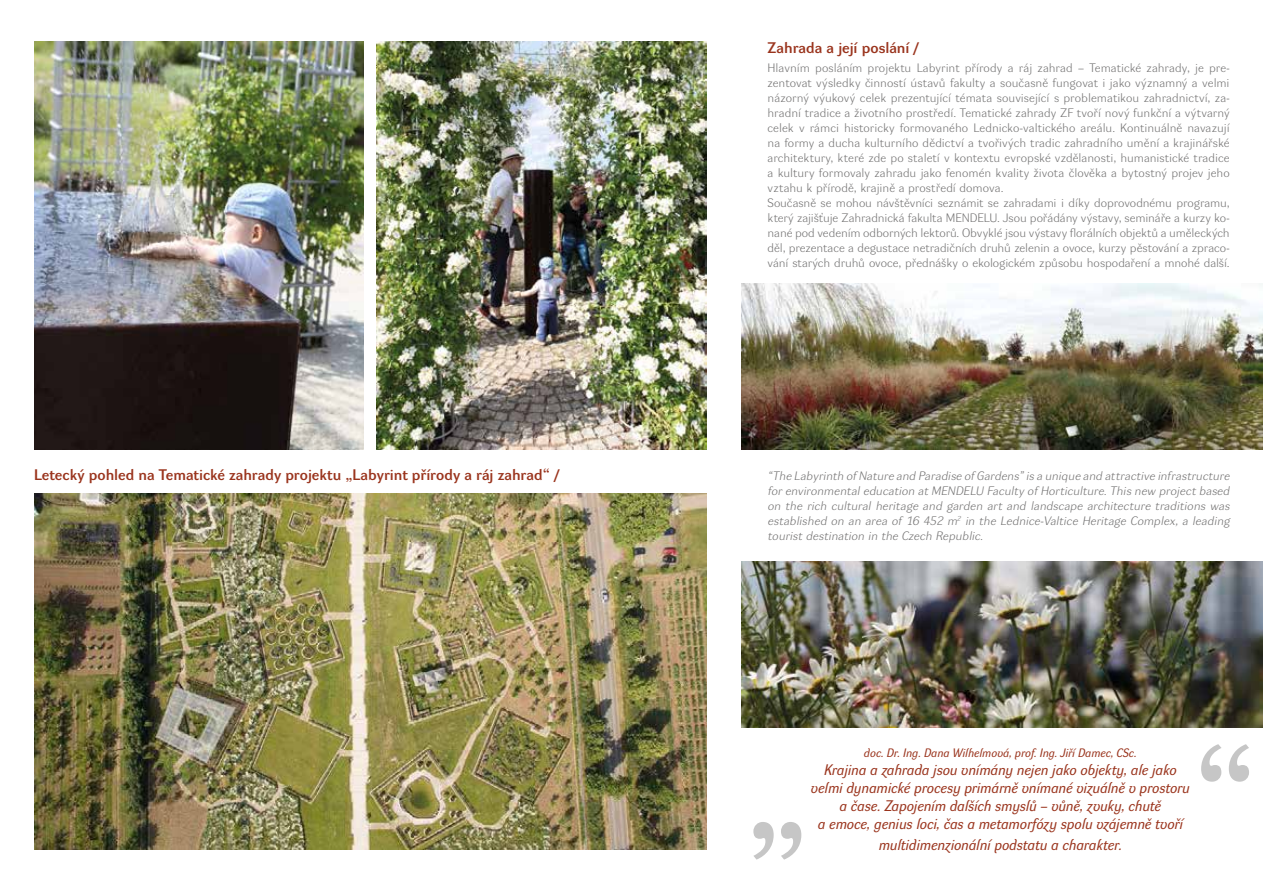
<style>
.page{position:relative;width:1263px;height:893px;background:#fff}
.page>*{position:absolute;margin:0;border:0;box-sizing:border-box;transform-origin:0 0}
.t1{font:135px "Dyna Grotesk DE";color:#c6c6c6}
.t2{font:italic 15px/18px "Dyna Grotesk R";color:#9a341d;text-align:center}
.t3{font:15px "Dyna Grotesk DE";color:#9a341d}
.t4{font:12px/15px "Dyna Grotesk LE";color:#706f6f}
.t5{font:italic 12px/15px "Dyna Grotesk LE";letter-spacing:.01em;color:#706f6f;text-align:justify}
.t6{font:italic 12px "Dyna Grotesk R";letter-spacing:.01em;color:#9a341d}
</style>
<div class="page">
<img style="left:741px;top:283px;width:522px;height:166px">
<img style="left:34px;top:42px;width:330px;height:407px">
<img style="left:377px;top:42px;width:329px;height:407px">
<img style="left:741px;top:562px;width:522px;height:166px">
<img style="left:34px;top:493px;width:672px;height:357px">
<p class="t3" style="left:34px;top:466px;width:528px">Letecký pohled na Tematické zahrady projektu „Labyrint přírody a ráj zahrad“ /</p>
<p class="t3" style="left:767px;top:39px;width:153px">Zahrada a její poslání /</p>
<p class="t4" style="left:767px;top:62px;width:464px">Hlavním posláním projektu Labyrint přírody a ráj zahrad – Tematické zahrady, je pre&shy;zentovat výsledky činností ústavů fakulty a současně fungovat i jako významný a velmi názorný výukový celek prezentující témata související s problematikou zahradnictví, za&shy;hradní tradice a životního prostředí. Tematické zahrady ZF tvoří nový funkční a výtvarný celek v rámci historicky formovaného Lednicko-valtického areálu. Kontinuálně navazují na formy a ducha kulturního dědictví a tvořivých tradic zahradního umění a krajinářské architektury, které zde po staletí v kontextu evropské vzdělanosti, humanistické tradice a kultury formovaly zahradu jako fenomén kvality života člověka a bytostný projev jeho vztahu k přírodě, krajině a prostředí domova.<br>Současně se mohou návštěvníci seznámit se zahradami i díky doprovodnému programu, který zajišťuje Zahradnická fakulta MENDELU. Jsou pořádány výstavy, semináře a kurzy ko&shy;nané pod vedením odborných lektorů. Obvyklé jsou výstavy florálních objektů a uměleckých děl, prezentace a degustace netradičních druhů zelenin a ovoce, kurzy pěstování a zpraco&shy;vání starých druhů ovoce, přednášky o ekologickém způsobu hospodaření a mnohé další.</p>
<p class="t5" style="left:767px;top:469px;width:466px">“The Labyrinth of Nature and Paradise of Gardens”isa unique and attractive infrastructure forenvironmentaleducation atMENDELU Faculty of Horticulture.Thisnew projectbased on the rich cultural heritage and garden art and landscape architecture traditions was established on an area of 16 452 m<sup>2</sup> in the Lednice-Valtice Heritage Complex, a leading tourist destination in the Czech Republic.</p>
<h1 class="t1" style="left:745px;top:717px;width:66px">„</h1>
<p class="t6" style="left:864px;top:745px;width:274px">doc. Dr. Ing. Dana Wilhelmová, prof. Ing. Jiří Damec, CSc.</p>
<p class="t2" style="left:811px;top:761px;width:380px">Krajina a zahrada jsou vnímány nejen jako objekty, ale jako velmi dynamické procesy primárně vnímané vizuálně v prostoru a čase. Zapojením dalších smyslů – vůně, zvuky, chutě<br>a emoce, genius loci, čas a metamorfózy spolu vzájemně tvoří</p>
<p class="t2" style="left:879px;top:836px;width:245px">multidimenzionální podstatu a charakter.</p>
<h1 class="t1" style="left:1193px;top:724px;width:66px">“</h1>
</div>
